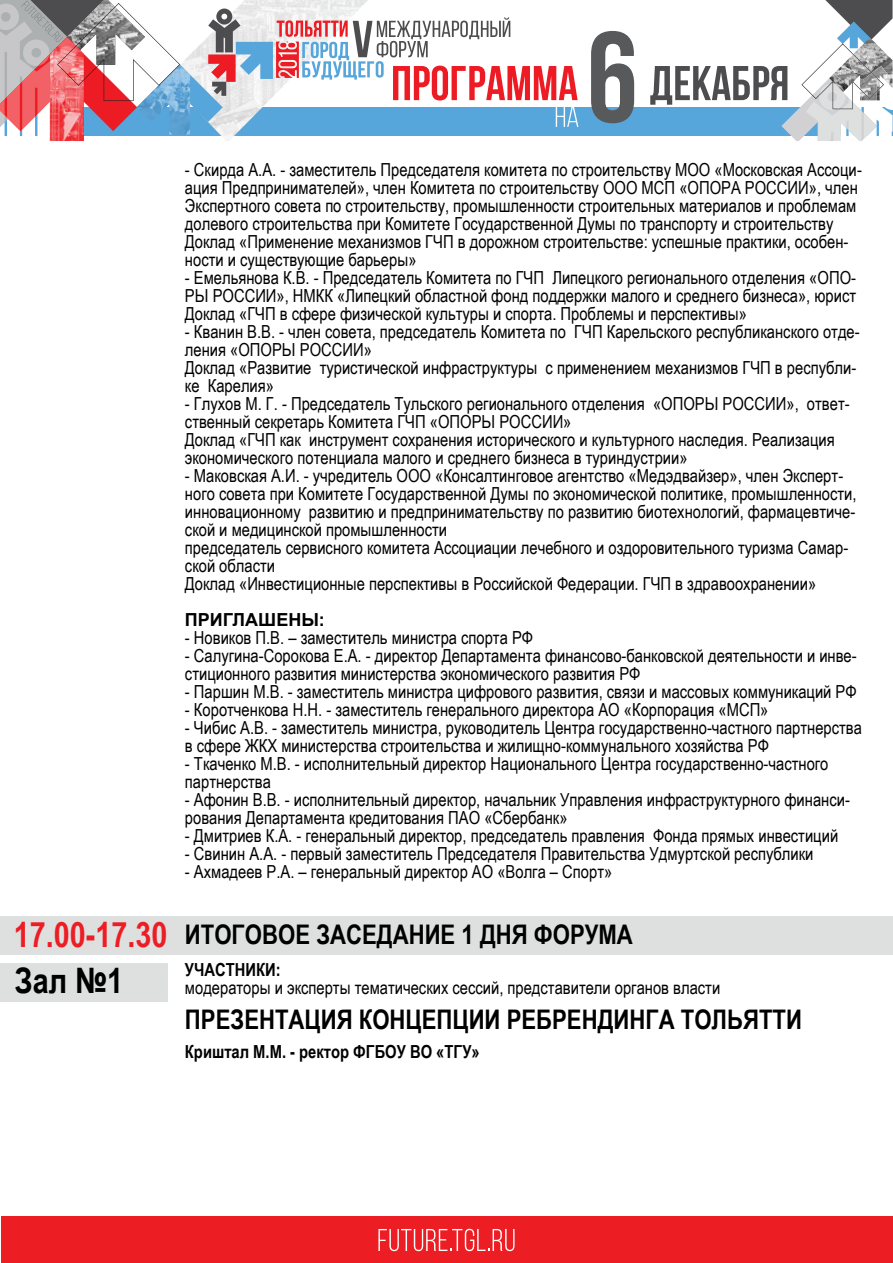
<style>
.page{position:relative;width:893px;height:1263px;background:#fff}
.page>*{position:absolute;margin:0;border:0;box-sizing:border-box;transform-origin:0 0}
.t1{font:700 129px "Bebas Neue";color:#58595b}
.t2{font:700 35.1px "Arial Narrow";color:#ed1d24}
.t3{font:700 35.1px "Arial Narrow";color:#000}
.t4{font:700 27px "Arial Narrow";color:#000}
.t5{font:18px/18px "Arial Narrow";color:#000}
.t6{font:700 18px "Arial Narrow";color:#000}
.t7{font:700 18px "Arial";color:#000}
</style>
<div class="page">
<div style="left:0;top:107px;width:893px;height:29px;background:#57a6db"></div>
<svg style="left:650px;top:0;width:242px;height:141px"></svg>
<svg style="left:0;top:0;width:578px;height:141px"></svg>
<div style="left:1px;top:1217px;width:891px;height:46px;background:#ed1d24"></div>
<svg style="left:378px;top:1229px;width:136px;height:22px"></svg>
<div style="left:0;top:963px;width:168px;height:38px;background:#dee0e0"></div>
<div style="left:0;top:916px;width:893px;height:38px;background:#dee0e0"></div>
<h2 class="t2" style="left:14px;top:908px;width:155px">17.00-17.30</h2>
<h2 class="t3" style="left:15px;top:954px;width:110px">Зал №1</h2>
<h1 class="t1" style="left:587px;top:7px;width:53px">6</h1>
<p class="t5" style="left:185px;top:160px;width:678px">- Скирда А.А. - заместитель Председателя комитета по строительству МОО «Московская Ассоци&shy;ация Предпринимателей», член Комитета по строительству ООО МСП «ОПОРА РОССИИ», член Экспертного совета по строительству, промышленности строительных материалов и проблемам долевого строительства при Комитете Государственной Думы по транспорту и строительству Доклад «Применение механизмов ГЧП в дорожном строительстве: успешные практики, особен&shy;ности и существующие барьеры»</p>
<p class="t5" style="left:185px;top:268px;width:673px;text-align:justify">- Емельянова К.В. - Председатель Комитета по ГЧП Липецкого регионального отделения «ОПО-РЫ РОССИИ», НМКК «Липецкий областной фонд поддержки малого и среднего бизнеса», юрист Доклад «ГЧП в сфере физической культуры и спорта. Проблемы и перспективы»</p>
<p class="t5" style="left:185px;top:322px;width:676px">- Кванин В.В. - член совета, председатель Комитета по ГЧП Карельского республиканского отде&shy;ления «ОПОРЫ РОССИИ»<br>Доклад «Развитие туристической инфраструктуры с применением механизмов ГЧП в республи&shy;ке Карелия»</p>
<p class="t5" style="left:185px;top:394px;width:666px">- Глухов М. Г. - Председатель Тульского регионального отделения «ОПОРЫ РОССИИ», ответ&shy;ственный секретарь Комитета ГЧП «ОПОРЫ РОССИИ»<br>Доклад «ГЧП как инструмент сохранения исторического и культурного наследия. Реализация экономического потенциала малого и среднего бизнеса в туриндустрии»</p>
<p class="t5" style="left:185px;top:466px;width:673px">- Маковская А.И. - учредитель ООО «Консалтинговое агентство «Медэдвайзер», член Эксперт&shy;ного совета при Комитете Государственной Думы по экономической политике, промышленности, инновационному развитию и предпринимательству по развитию биотехнологий, фармацевтиче&shy;ской и медицинской промышленности<br>председатель сервисного комитета Ассоциации лечебного и оздоровительного туризма Самар&shy;ской области<br>Доклад «Инвестиционные перспективы в Российской Федерации. ГЧП в здравоохранении»</p>
<p class="t7" style="left:185px;top:607px;width:141px">Приглашены:</p>
<p class="t5" style="left:185px;top:628px;width:350px">- Новиков П.В. – заместитель министра спорта РФ</p>
<p class="t5" style="left:185px;top:646px;width:673px">- Салугина-Сорокова Е.А. - директор Департамента финансово-банковской деятельности и инве&shy;стиционного развития министерства экономического развития РФ</p>
<p class="t5" style="left:185px;top:682px;width:673px">- Паршин М.В. - заместитель министра цифрового развития, связи и массовых коммуникаций РФ</p>
<p class="t5" style="left:185px;top:700px;width:585px">- Коротченкова Н.Н. - заместитель генерального директора АО «Корпорация «МСП»</p>
<p class="t5" style="left:185px;top:718px;width:678px">- Чибис А.В. - заместитель министра, руководитель Центра государственно-частного партнерства в сфере ЖКХ министерства строительства и жилищно-коммунального хозяйства РФ</p>
<p class="t5" style="left:185px;top:754px;width:645px">- Ткаченко М.В. - исполнительный директор Национального Центра государственно-частного партнерства</p>
<p class="t5" style="left:185px;top:790px;width:667px">- Афонин В.В. - исполнительный директор, начальник Управления инфраструктурного финанси&shy;рования Департамента кредитования ПАО «Сбербанк»</p>
<p class="t5" style="left:185px;top:826px;width:655px">- Дмитриев К.А. - генеральный директор, председатель правления Фонда прямых инвестиций</p>
<p class="t5" style="left:185px;top:844px;width:630px">- Свинин А.А. - первый заместитель Председателя Правительства Удмуртской республики</p>
<p class="t5" style="left:185px;top:862px;width:429px">- Ахмадеев Р.А. – генеральный директор АО «Волга – Спорт»</p>
<h3 class="t4" style="left:185px;top:913px;width:449px">ИТОГОВОЕ ЗАСЕДАНИЕ 1 ДНЯ ФОРУМА</h3>
<p class="t6" style="left:185px;top:956px;width:31px">Участники</p>
<p class="t6" style="left:276px;top:956px;width:6px">:</p>
<p class="t5" style="left:185px;top:978px;width:537px">модераторы и эксперты тематических сессий, представители органов власти</p>
<h3 class="t4" style="left:185px;top:999px;width:619px">ПРЕЗЕНТАЦИЯ КОНЦЕПЦИИ РЕБРЕНДИНГА ТОЛЬЯТТИ</h3>
<p class="t6" style="left:185px;top:1038px;width:296px">Криштал М.М. - ректор ФГБОУ ВО «ТГУ»</p>
</div>
